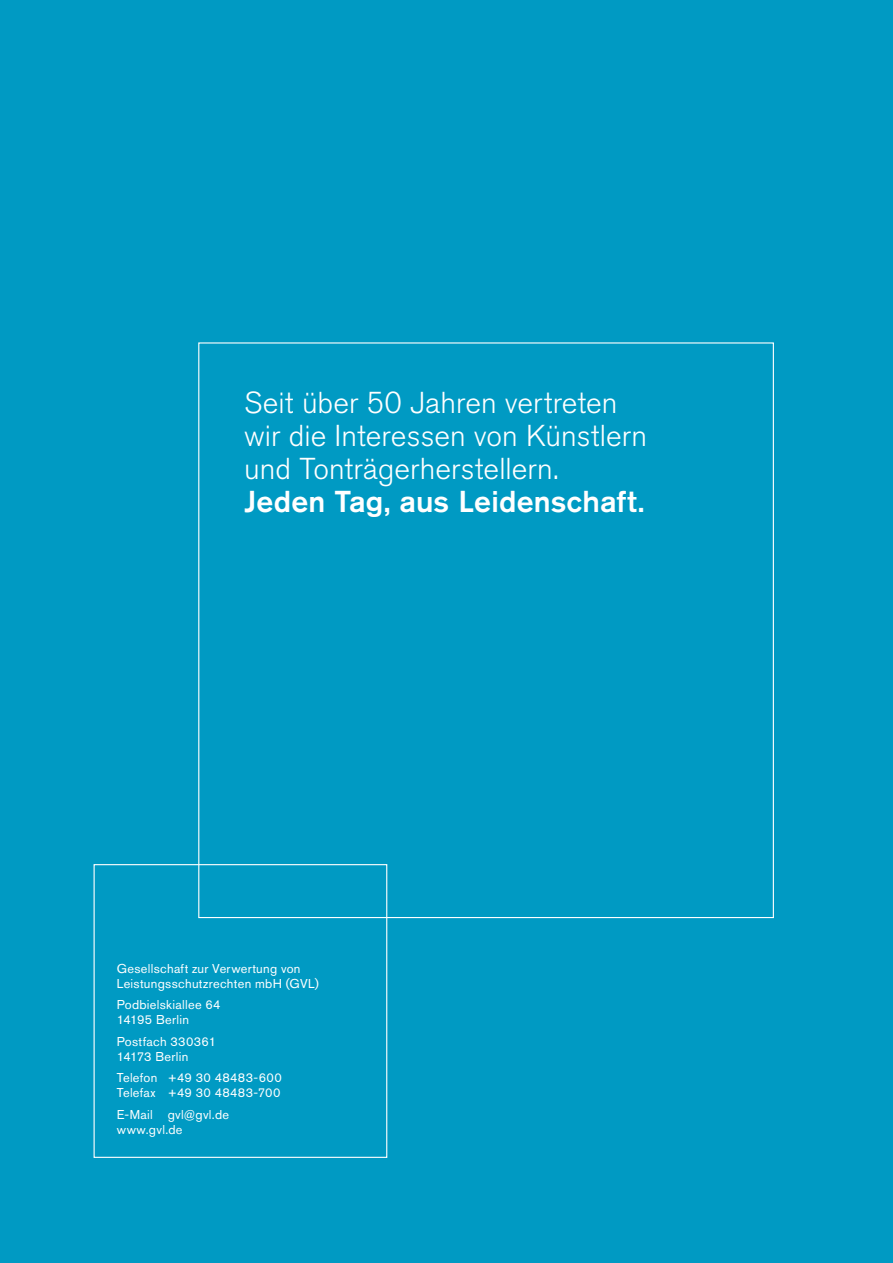
<style>
.page{position:relative;width:893px;height:1263px;background:#009ac3}
.page>*{position:absolute;margin:0;border:0;box-sizing:border-box;transform-origin:0 0}
.t1{font:300 30px/33px "Akzidenz Grotesk Pro";letter-spacing:.005em;color:#fff}
.t2{font:500 30px "Akzidenz Grotesk Pro";letter-spacing:.005em;color:#fff}
.t3{font:12.75px/15px "Akzidenz Grotesk Pro";letter-spacing:.025em;color:#fff}
</style>
<div class="page">
<div style="left:94px;top:864px;width:293px;height:294px;border:1px solid #fff"></div>
<h1 class="t1" style="left:244px;top:386px;width:404px">Seit über 50 Jahren vertreten wir die Interessen von Künstlern und Tonträgerherstellern.</h1>
<h1 class="t2" style="left:244px;top:482px;width:402px">Jeden Tag, aus Leidenschaft.</h1>
<p class="t3" style="left:117px;top:961px;width:204px">Gesellschaft zur Verwertung von<br>Leistungsschutzrechten mbH (GVL)</p>
<p class="t3" style="left:117px;top:997px;width:105px">Podbielskiallee 64<br>14195 Berlin</p>
<p class="t3" style="left:117px;top:1034px;width:101px">Postfach 330361<br>14173 Berlin</p>
<p class="t3" style="left:117px;top:1070px;width:167px">Telefon +49 30 48483-600<br>Telefax +49 30 48483-700</p>
<p class="t3" style="left:117px;top:1106px;width:114px">E-Mail gvl@gvl.de www.gvl.de</p>
</div>
